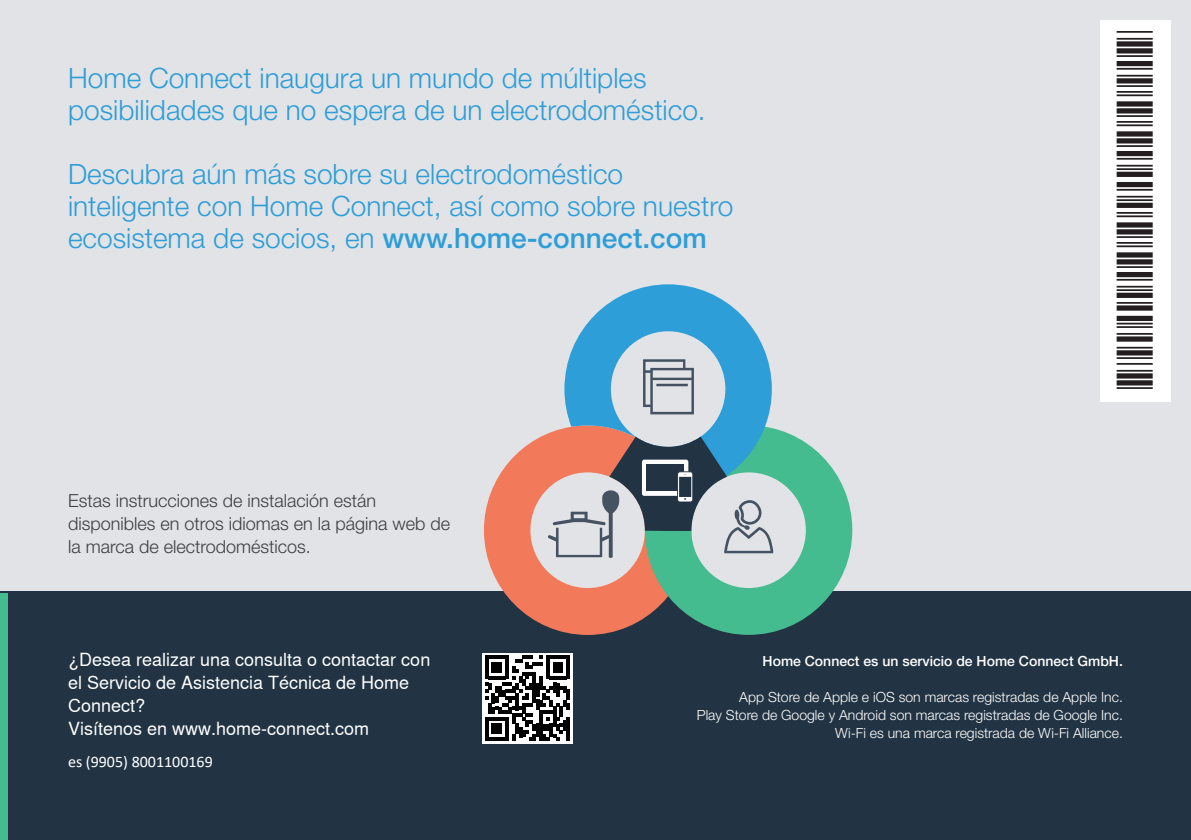
<style>
.page{position:relative;width:1191px;height:840px;background:#fff}
.page>*{position:absolute;margin:0;border:0;box-sizing:border-box;transform-origin:0 0}
.t1{font:300 28px/32px "Helvetica Neue";color:#2d9ed8}
.t2{font:18px/23px "Nimbus Sans Global";color:#fff}
.t3{font:300 18px/23px "Helvetica Neue";color:#3e3e3f}
.t4{font:16px "Calibri";color:#fff}
.t5{font:300 14px/18px "Helvetica Neue";color:#fff;text-align:right}
.t6{font:500 14px "Helvetica Neue";color:#fff}
.s1{font-weight:500}
</style>
<div class="page">
<div style="left:0;top:0;width:1191px;height:595px;background:#e2e3e6"></div>
<div style="left:0;top:591px;width:1191px;height:248px;background:#223444"></div>
<div style="left:0;top:592px;width:7px;height:247px;background:#44bc8f"></div>
<svg style="left:484px;top:428px;width:161px;height:206px;fill:#f3795b"></svg>
<svg style="left:645px;top:428px;width:207px;height:206px;fill:#44bc8f"></svg>
<svg style="left:564px;top:284px;width:208px;height:152px;fill:#2d9ed8"></svg>
<svg style="left:643px;top:359px;width:51px;height:55px"></svg>
<svg style="left:548px;top:436px;width:225px;height:121px"></svg>
<div style="left:1099px;top:20px;width:71px;height:381px;background:#fff"></div>
<div style="left:482px;top:652px;width:91px;height:91px;background:#fff"></div>
<svg style="left:485px;top:655px;width:85px;height:85px"></svg>
<hr style="left:566px;top:716px;width:4px;height:24px;background:#000001">
<p class="t1" style="left:68px;top:60px;width:639px">Home Connect inaugura un mundo de múltiples posibilidades que no espera de un electrodoméstico.</p>
<p class="t1" style="left:68px;top:156px;width:666px">Descubra aún más sobre su electrodoméstico inteligente con Home Connect, así como sobre nuestro ecosistema de socios, en <span class="s1">www.home-connect.com</span></p>
<p class="t3" style="left:68px;top:487px;width:384px">Estas instrucciones de instalación están disponibles en otros idiomas en la página web de la marca de electrodomésticos.</p>
<p class="t2" style="left:68px;top:647px;width:364px">¿Desea realizar una consulta o contactar con el Servicio de Asistencia Técnica de Home Connect?<br>Visítenos en www.home-connect.com</p>
<p class="t4" style="left:68px;top:749px;width:146px">es (9905) 8001100169</p>
<p class="t6" style="left:762px;top:649px;width:362px">Home Connect es un servicio de Home Connect GmbH.</p>
<p class="t5" style="left:697px;top:687px;width:427px">App Store de Apple e iOS son marcas registradas de Apple Inc.<br>Play Store de Google y Android son marcas registradas de Google Inc.<br>Wi-Fi es una marca registrada de Wi-Fi Alliance.</p>
</div>
